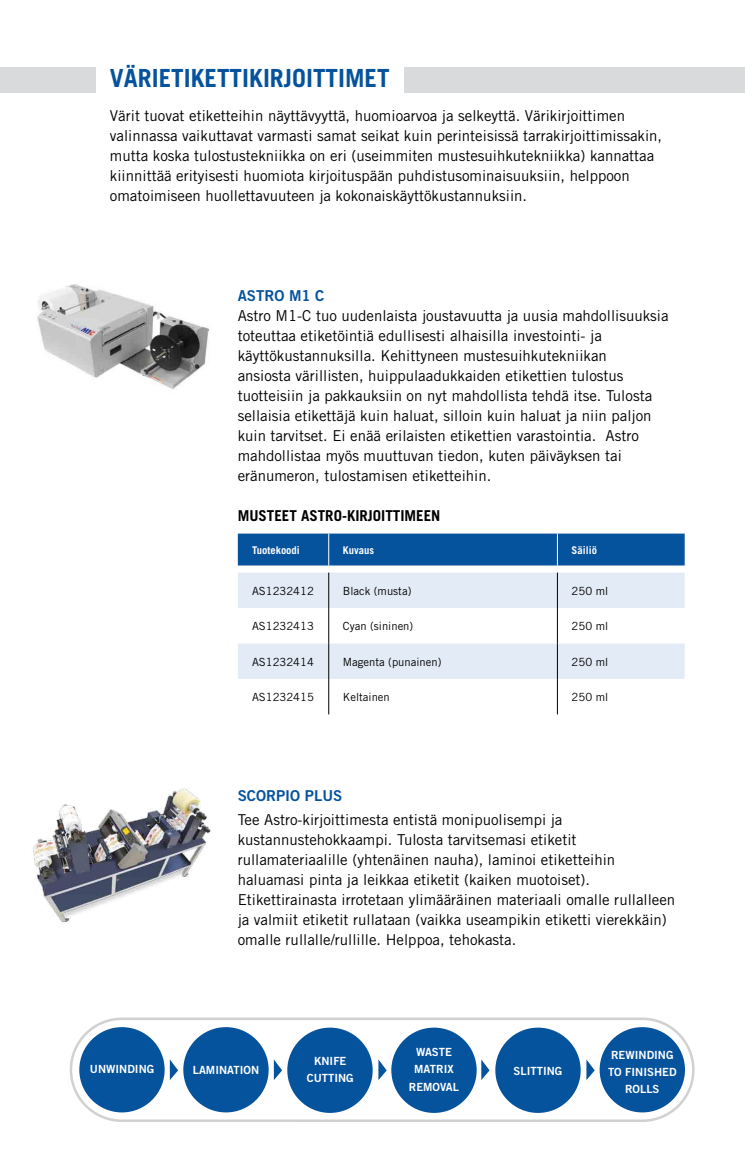
<style>
.page{position:relative;width:745px;height:1170px;background:#fff}
.page>*{position:absolute;margin:0;border:0;box-sizing:border-box;transform-origin:0 0}
.Suur_pealkiri{font:700 25px "Trade Gothic";color:#05529d}
.Sisutekst{font:15px/20px "Trade Gothic";color:#000}
.Sisutekst-2{font:700 15px "Trade Gothic";color:#000}
.Vaike_pealkiri{font:15px "Trade Gothic Bold Two";color:#05529d}
.Tabelis_sisu{font:11.25px "Trade Gothic";color:#000}
.Vaike_pealkiri-2{font:11.25px "Trade Gothic Bold Two";color:#fff}
.Tabelis_yleval_valge{font:700 10.62px "Trade Gothic";color:#fff}
</style>
<div class="page">
<div style="left:238px;top:533px;width:446px;height:32px;background:#05529d"></div>
<svg style="left:238px;top:572px;width:446px;height:107px;fill:#e3ecf6"></svg>
<hr style="left:328px;top:572px;width:1px;height:36px;background:#000">
<hr style="left:557px;top:572px;width:1px;height:36px;background:#000">
<hr style="left:328px;top:608px;width:1px;height:35px;background:#000">
<hr style="left:557px;top:608px;width:1px;height:35px;background:#000">
<hr style="left:328px;top:679px;width:1px;height:35px;background:#000">
<hr style="left:557px;top:679px;width:1px;height:35px;background:#000">
<hr style="left:328px;top:533px;width:1px;height:32px;background:#fff">
<hr style="left:557px;top:533px;width:1px;height:32px;background:#fff">
<hr style="left:328px;top:643px;width:1px;height:36px;background:#000">
<hr style="left:557px;top:643px;width:1px;height:36px;background:#000">
<div style="left:404px;top:67px;width:340px;height:26px;background:#d9dadb"></div>
<div style="left:0;top:67px;width:96px;height:26px;background:#d9dadb"></div>
<img style="left:37px;top:284px;width:172px;height:106px">
<img style="left:33px;top:789px;width:178px;height:135px">
<div style="left:183px;top:1027px;width:85px;height:85px;background:#05529d;border-radius:50%"></div>
<div style="left:79px;top:1027px;width:85px;height:85px;background:#05529d;border-radius:50%"></div>
<div style="left:287px;top:1027px;width:85px;height:85px;background:#05529d;border-radius:50%"></div>
<div style="left:391px;top:1027px;width:85px;height:85px;background:#05529d;border-radius:50%"></div>
<div style="left:495px;top:1027px;width:85px;height:85px;background:#05529d;border-radius:50%"></div>
<div style="left:599px;top:1027px;width:85px;height:85px;background:#05529d;border-radius:50%"></div>
<div style="left:70px;top:1017px;width:624px;height:104px;border:2px solid #d0d1d2;border-radius:51px"></div>
<svg style="left:170px;top:1059px;width:8px;height:20px"></svg>
<svg style="left:274px;top:1059px;width:8px;height:20px"></svg>
<svg style="left:378px;top:1059px;width:8px;height:20px"></svg>
<svg style="left:481px;top:1059px;width:8px;height:20px"></svg>
<svg style="left:586px;top:1059px;width:8px;height:20px"></svg>
<p class="Suur_pealkiri" style="left:110px;top:62px;width:281px">VÄRIETIKETTIKIRJOITTIMET</p>
<p class="Sisutekst" style="left:110px;top:105px;width:553px">Värit tuovat etiketteihin näyttävyyttä, huomioarvoa ja selkeyttä. Värikirjoittimen valinnassa vaikuttavat varmasti samat seikat kuin perinteisissä tarrakirjoittimissakin, mutta koska tulostustekniikka on eri (useimmiten mustesuihkutekniikka) kannattaa kiinnittää erityisesti huomiota kirjoituspään puhdistusominaisuuksiin, helppoon omatoimiseen huollettavuuteen ja kokonaiskäyttökustannuksiin.</p>
<p class="Vaike_pealkiri" style="left:237px;top:286px;width:88px">ASTRO M1 C</p>
<p class="Sisutekst" style="left:237px;top:305px;width:432px">Astro M1-C tuo uudenlaista joustavuutta ja uusia mahdollisuuksia toteuttaa etiketöintiä edullisesti alhaisilla investointi- ja käyttökustannuksilla. Kehittyneen mustesuihkutekniikan<br>ansiosta värillisten, huippulaadukkaiden etikettien tulostus tuotteisiin ja pakkauksiin on nyt mahdollista tehdä itse. Tulosta sellaisia etikettäjä kuin haluat, silloin kuin haluat ja niin paljon kuin tarvitset. Ei enää erilaisten etikettien varastointia. Astro mahdollistaa myös muuttuvan tiedon, kuten päiväyksen tai eränumeron, tulostamisen etiketteihin.</p>
<p class="Sisutekst-2" style="left:237px;top:506px;width:204px">MUSTEET ASTRO-KIRJOITTIMEEN</p>
<p class="Tabelis_yleval_valge" style="left:252px;top:543px;width:49px">Tuotekoodi</p>
<p class="Tabelis_yleval_valge" style="left:343px;top:543px;width:33px">Kuvaus</p>
<p class="Tabelis_yleval_valge" style="left:571px;top:543px;width:27px">Säiliö</p>
<p class="Tabelis_sisu" style="left:252px;top:584px;width:63px">AS1232412</p>
<p class="Tabelis_sisu" style="left:343px;top:584px;width:70px">Black (musta)</p>
<p class="Tabelis_sisu" style="left:571px;top:584px;width:38px">250 ml</p>
<p class="Tabelis_sisu" style="left:252px;top:619px;width:63px">AS1232413</p>
<p class="Tabelis_sisu" style="left:343px;top:619px;width:72px">Cyan (sininen)</p>
<p class="Tabelis_sisu" style="left:571px;top:619px;width:38px">250 ml</p>
<p class="Tabelis_sisu" style="left:252px;top:654px;width:63px">AS1232414</p>
<p class="Tabelis_sisu" style="left:343px;top:654px;width:100px">Magenta (punainen)</p>
<p class="Tabelis_sisu" style="left:571px;top:654px;width:38px">250 ml</p>
<p class="Tabelis_sisu" style="left:252px;top:690px;width:63px">AS1232415</p>
<p class="Tabelis_sisu" style="left:343px;top:690px;width:48px">Keltainen</p>
<p class="Tabelis_sisu" style="left:571px;top:690px;width:38px">250 ml</p>
<p class="Vaike_pealkiri" style="left:237px;top:786px;width:106px">SCORPIO PLUS</p>
<p class="Sisutekst" style="left:237px;top:809px;width:439px">Tee Astro-kirjoittimesta entistä monipuolisempi ja kustannustehokkaampi. Tulosta tarvitsemasi etiketit rullamateriaalille (yhtenäinen nauha), laminoi etiketteihin haluamasi pinta ja leikkaa etiketit (kaiken muotoiset).<br>Etikettirainasta irrotetaan ylimääräinen materiaali omalle rullalleen ja valmiit etiketit rullataan (vaikka useampikin etiketti vierekkäin) omalle rullalle/rullille. Helppoa, tehokasta.</p>
<p class="Vaike_pealkiri-2" style="left:90px;top:1061px;width:66px">UNWINDING</p>
<p class="Vaike_pealkiri-2" style="left:193px;top:1063px;width:68px">LAMINATION</p>
<p class="Vaike_pealkiri-2" style="left:314px;top:1053px;width:34px">KNIFE</p>
<p class="Vaike_pealkiri-2" style="left:306px;top:1070px;width:48px">CUTTING</p>
<p class="Vaike_pealkiri-2" style="left:416px;top:1045px;width:37px">WASTE</p>
<p class="Vaike_pealkiri-2" style="left:414px;top:1062px;width:41px">MATRIX</p>
<p class="Vaike_pealkiri-2" style="left:408px;top:1079px;width:52px">REMOVAL</p>
<p class="Vaike_pealkiri-2" style="left:513px;top:1063px;width:50px">SLITTING</p>
<p class="Vaike_pealkiri-2" style="left:610px;top:1047px;width:64px">REWINDING</p>
<p class="Vaike_pealkiri-2" style="left:607px;top:1064px;width:70px">TO FINISHED</p>
<p class="Vaike_pealkiri-2" style="left:624px;top:1081px;width:36px">ROLLS</p>
</div>
